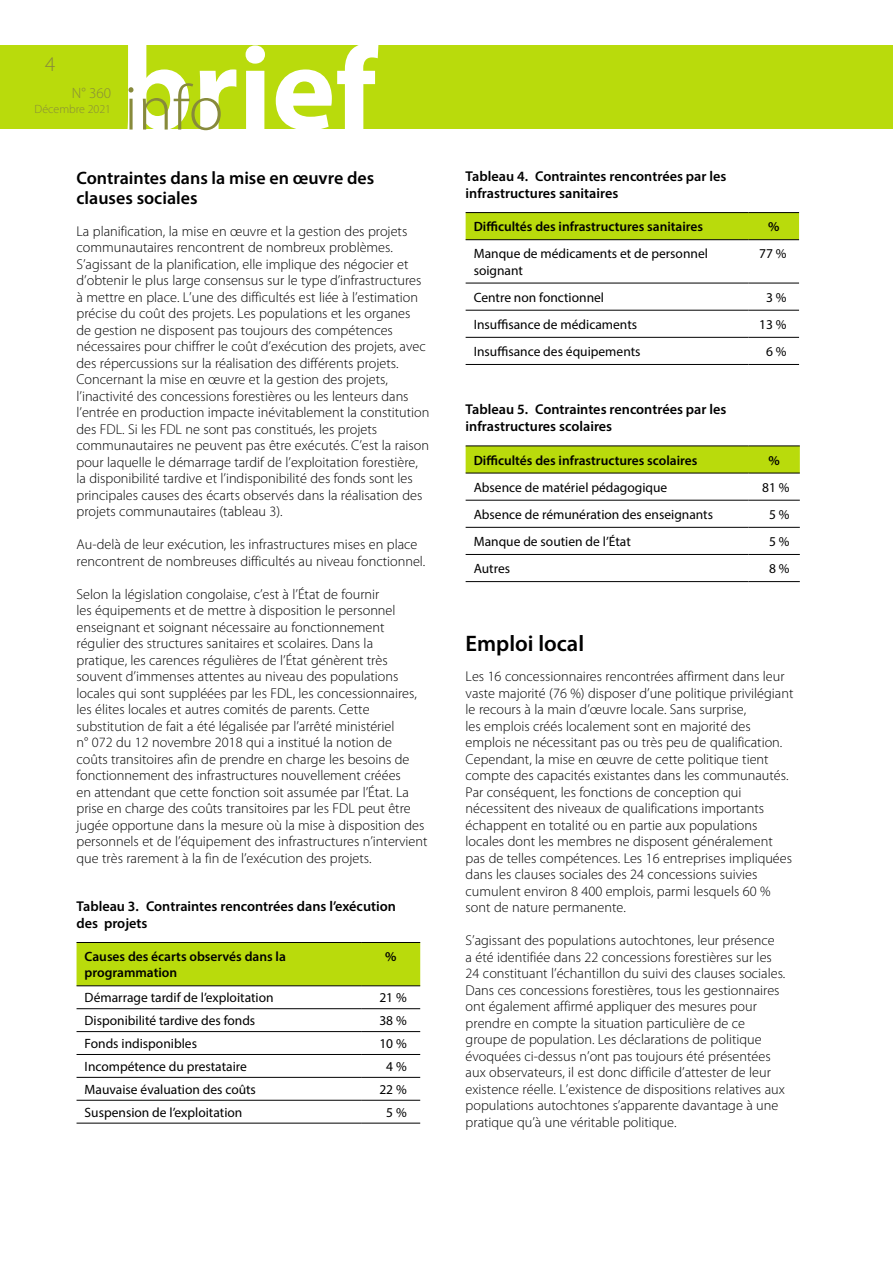
<style>
.page{position:relative;width:893px;height:1263px;background:#fff}
.page>*{position:absolute;margin:0;border:0;box-sizing:border-box;transform-origin:0 0}
.t1{font:600 22.5px "Myriad Pro";color:#000}
.t2{font:300 21px "Myriad Pro";color:#878a3b}
.t3{font:600 18px/20.7px "Myriad Pro";color:#000}
.t4{font:300 15px "Myriad Pro";color:#878a3b}
.t5{font:300 14.25px/16.5px "Myriad Pro";color:#000}
.t6{font:600 14.25px/17.1px "Myriad Pro";color:#000}
.t7{font:13.5px/16.2px "Myriad Pro";color:#000}
.t8{font:600 13.5px/16.2px "Myriad Pro";color:#000}
.t9{font:300 12px "Myriad Pro";color:#878a3b}
</style>
<div class="page">
<div style="left:0;top:45px;width:893px;height:84px;background:#b9db0c"></div>
<svg style="left:128px;top:45px;width:250px;height:85px"></svg>
<div style="left:77px;top:943px;width:343px;height:42px;background:#b9db0c"></div>
<hr style="left:77px;top:1008px;width:284px;height:1px;background:#000">
<hr style="left:361px;top:1008px;width:59px;height:1px;background:#000">
<hr style="left:77px;top:1031px;width:284px;height:1px;background:#000">
<hr style="left:361px;top:1031px;width:59px;height:1px;background:#000">
<hr style="left:77px;top:1054px;width:284px;height:1px;background:#000">
<hr style="left:361px;top:1054px;width:59px;height:1px;background:#000">
<hr style="left:77px;top:1077px;width:284px;height:1px;background:#000">
<hr style="left:361px;top:1077px;width:59px;height:1px;background:#000">
<hr style="left:77px;top:1100px;width:284px;height:1px;background:#000">
<hr style="left:361px;top:1100px;width:59px;height:1px;background:#000">
<hr style="left:77px;top:1123px;width:284px;height:1px;background:#000">
<hr style="left:361px;top:1123px;width:59px;height:1px;background:#000">
<hr style="left:77px;top:942px;width:284px;height:1px;background:#000">
<hr style="left:361px;top:942px;width:59px;height:1px;background:#000">
<hr style="left:77px;top:985px;width:284px;height:1px;background:#000">
<hr style="left:361px;top:985px;width:59px;height:1px;background:#000">
<div style="left:466px;top:213px;width:333px;height:26px;background:#b9db0c"></div>
<hr style="left:466px;top:283px;width:282px;height:1px;background:#000">
<hr style="left:748px;top:283px;width:51px;height:1px;background:#000">
<hr style="left:466px;top:310px;width:282px;height:1px;background:#000">
<hr style="left:748px;top:310px;width:51px;height:1px;background:#000">
<hr style="left:466px;top:337px;width:282px;height:1px;background:#000">
<hr style="left:748px;top:337px;width:51px;height:1px;background:#000">
<hr style="left:466px;top:364px;width:282px;height:1px;background:#000">
<hr style="left:748px;top:364px;width:51px;height:1px;background:#000">
<hr style="left:466px;top:212px;width:282px;height:1px;background:#000">
<hr style="left:748px;top:212px;width:51px;height:1px;background:#000">
<hr style="left:466px;top:239px;width:282px;height:1px;background:#000">
<hr style="left:748px;top:239px;width:51px;height:1px;background:#000">
<div style="left:466px;top:447px;width:334px;height:26px;background:#b9db0c"></div>
<hr style="left:466px;top:500px;width:282px;height:1px;background:#000">
<hr style="left:748px;top:500px;width:52px;height:1px;background:#000">
<hr style="left:466px;top:527px;width:282px;height:1px;background:#000">
<hr style="left:748px;top:527px;width:52px;height:1px;background:#000">
<hr style="left:466px;top:554px;width:282px;height:1px;background:#000">
<hr style="left:748px;top:554px;width:52px;height:1px;background:#000">
<hr style="left:466px;top:581px;width:282px;height:1px;background:#000">
<hr style="left:748px;top:581px;width:52px;height:1px;background:#000">
<hr style="left:466px;top:446px;width:282px;height:1px;background:#000">
<hr style="left:748px;top:446px;width:52px;height:1px;background:#000">
<hr style="left:466px;top:473px;width:282px;height:1px;background:#000">
<hr style="left:748px;top:473px;width:52px;height:1px;background:#000">
<h2 class="t2" style="left:45px;top:52px;width:12px">4</h2>
<p class="t4" style="left:72px;top:84px;width:41px">N° 360</p>
<p class="t9" style="left:35px;top:102px;width:78px">Décembre 2021</p>
<p class="t4" style="left:83px;top:84px;width:22px">o. 2</p>
<p class="t3" style="left:77px;top:167px;width:299px">Contraintes dans la mise en œuvre des clauses sociales</p>
<p class="t5" style="left:77px;top:222px;width:354px">La planification, la mise en œuvre et la gestion des projets communautaires rencontrent de nombreux problèmes.<br>S’agissant de la planification, elle implique des négocier et d’obtenir le plus large consensus sur le type d’infrastructures à mettre en place. L’une des difficultés est liée à l’estimation précise du coût des projets. Les populations et les organes<br>de gestion ne disposent pas toujours des compétences nécessaires pour chiffrer le coût d’exécution des projets, avec des répercussions sur la réalisation des différents projets.<br>Concernant la mise en œuvre et la gestion des projets, l’inactivité des concessions forestières ou les lenteurs dans l’entrée en production impacte inévitablement la constitution des FDL. Si les FDL ne sont pas constitués, les projets communautaires ne peuvent pas être exécutés. C’est la raison pour laquelle le démarrage tardif de l’exploitation forestière, la disponibilité tardive et l’indisponibilité des fonds sont les principales causes des écarts observés dans la réalisation des projets communautaires (tableau 3).</p>
<p class="t5" style="left:77px;top:536px;width:350px">Au-delà de leur exécution, les infrastructures mises en place rencontrent de nombreuses difficultés au niveau fonctionnel.</p>
<p class="t5" style="left:77px;top:585px;width:352px">Selon la législation congolaise, c’est à l’État de fournir<br>les équipements et de mettre à disposition le personnel enseignant et soignant nécessaire au fonctionnement régulier des structures sanitaires et scolaires. Dans la<br>pratique, les carences régulières de l’État génèrent très souvent d’immenses attentes au niveau des populations locales qui sont suppléées par les FDL, les concessionnaires, les élites locales et autres comités de parents. Cette substitution de fait a été légalisée par l’arrêté ministériel<br>n° 072 du 12 novembre 2018 qui a institué la notion de<br>coûts transitoires afin de prendre en charge les besoins de fonctionnement des infrastructures nouvellement créées<br>en attendant que cette fonction soit assumée par l’État. La prise en charge des coûts transitoires par les FDL peut être jugée opportune dans la mesure où la mise à disposition des personnels et de l’équipement des infrastructures n’intervient que très rarement à la fin de l’exécution des projets.</p>
<p class="t6" style="left:77px;top:897px;width:321px">Tableau 3. Contraintes rencontrées dans l’exécution des projets</p>
<p class="t8" style="left:85px;top:948px;width:203px">Causes des écarts observés dans la programmation</p>
<p class="t8" style="left:385px;top:948px;width:13px">%</p>
<p class="t7" style="left:85px;top:989px;width:191px">Démarrage tardif de l’exploitation</p>
<p class="t7" style="left:379px;top:989px;width:29px">21 %</p>
<p class="t7" style="left:85px;top:1012px;width:172px">Disponibilité tardive des fonds</p>
<p class="t7" style="left:379px;top:1012px;width:29px">38 %</p>
<p class="t7" style="left:85px;top:1035px;width:114px">Fonds indisponibles</p>
<p class="t7" style="left:379px;top:1035px;width:29px">10 %</p>
<p class="t7" style="left:85px;top:1058px;width:164px">Incompétence du prestataire</p>
<p class="t7" style="left:386px;top:1058px;width:22px">4 %</p>
<p class="t7" style="left:85px;top:1081px;width:173px">Mauvaise évaluation des coûts</p>
<p class="t7" style="left:379px;top:1081px;width:29px">22 %</p>
<p class="t7" style="left:85px;top:1104px;width:159px">Suspension de l’exploitation</p>
<p class="t7" style="left:386px;top:1104px;width:22px">5 %</p>
<p class="t6" style="left:466px;top:167px;width:262px">Tableau 4. Contraintes rencontrées par les infrastructures sanitaires</p>
<p class="t8" style="left:474px;top:218px;width:231px">Difficultés des infrastructures sanitaires</p>
<p class="t8" style="left:768px;top:218px;width:13px">%</p>
<p class="t7" style="left:474px;top:245px;width:236px">Manque de médicaments et de personnel soignant</p>
<p class="t7" style="left:759px;top:245px;width:29px">77 %</p>
<p class="t7" style="left:474px;top:289px;width:132px">Centre non fonctionnel</p>
<p class="t7" style="left:766px;top:289px;width:22px">3 %</p>
<p class="t7" style="left:474px;top:316px;width:165px">Insuffisance de médicaments</p>
<p class="t7" style="left:759px;top:316px;width:29px">13 %</p>
<p class="t7" style="left:474px;top:343px;width:168px">Insuffisance des équipements</p>
<p class="t7" style="left:766px;top:343px;width:22px">6 %</p>
<p class="t6" style="left:466px;top:400px;width:262px">Tableau 5. Contraintes rencontrées par les infrastructures scolaires</p>
<p class="t8" style="left:474px;top:452px;width:225px">Difficultés des infrastructures scolaires</p>
<p class="t8" style="left:768px;top:452px;width:13px">%</p>
<p class="t7" style="left:474px;top:479px;width:195px">Absence de matériel pédagogique</p>
<p class="t7" style="left:762px;top:479px;width:29px">81 %</p>
<p class="t7" style="left:474px;top:506px;width:241px">Absence de rémunération des enseignants</p>
<p class="t7" style="left:769px;top:506px;width:22px">5 %</p>
<p class="t7" style="left:474px;top:533px;width:159px">Manque de soutien de l’État</p>
<p class="t7" style="left:769px;top:533px;width:22px">5 %</p>
<p class="t7" style="left:474px;top:560px;width:38px">Autres</p>
<p class="t7" style="left:769px;top:560px;width:22px">8 %</p>
<h1 class="t1" style="left:466px;top:629px;width:120px">Emploi local</h1>
<p class="t5" style="left:466px;top:668px;width:329px">Les 16 concessionnaires rencontrées affirment dans leur vaste majorité (76 %) disposer d’une politique privilégiant le recours à la main d’œuvre locale. Sans surprise,<br>les emplois créés localement sont en majorité des emplois ne nécessitant pas ou très peu de qualification.<br>Cependant, la mise en œuvre de cette politique tient compte des capacités existantes dans les communautés.<br>Par conséquent, les fonctions de conception qui nécessitent des niveaux de qualifications importants échappent en totalité ou en partie aux populations locales dont les membres ne disposent généralement pas de telles compétences. Les 16 entreprises impliquées dans les clauses sociales des 24 concessions suivies cumulent environ 8 400 emplois, parmi lesquels 60 % sont de nature permanente.</p>
<p class="t5" style="left:466px;top:932px;width:321px">S’agissant des populations autochtones, leur présence<br>a été identifiée dans 22 concessions forestières sur les 24 constituant l’échantillon du suivi des clauses sociales.<br>Dans ces concessions forestières, tous les gestionnaires ont également affirmé appliquer des mesures pour prendre en compte la situation particulière de ce groupe de population. Les déclarations de politique évoquées ci-dessus n’ont pas toujours été présentées aux observateurs, il est donc difficile d’attester de leur existence réelle. L’existence de dispositions relatives aux populations autochtones s’apparente davantage à une pratique qu’à une véritable politique.</p>
</div>
